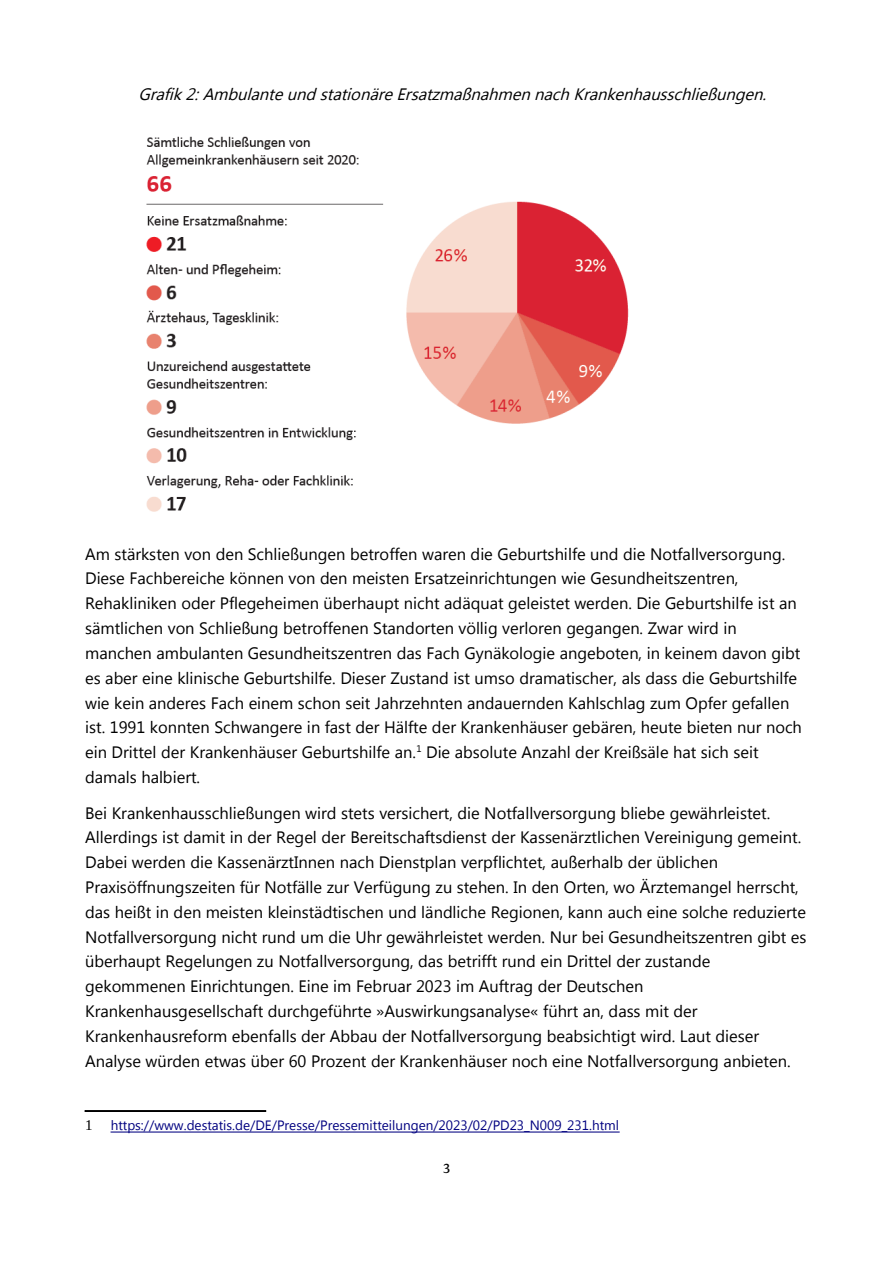
<style>
.page{position:relative;width:893px;height:1263px;background:#fff}
.page>*{position:absolute;margin:0;border:0;box-sizing:border-box;transform-origin:0 0}
.t1{font:18px "Yrsa";color:#000}
.t2{font:16.5px/24.9px "Microsoft New Tai Lue";color:#000}
.t3{font:italic 16.5px "Microsoft New Tai Lue";color:#000}
.t4{font:15px "Liberation Serif";color:#000}
.t5{font:13.5px "Microsoft New Tai Lue";color:#000080}
</style>
<div class="page">
<hr style="left:111px;top:1131px;width:509px;height:1px;background:#000080">
<div style="left:85px;top:1110px;width:181px;height:1px;background:#000;border:1px solid #000"></div>
<img style="left:146px;top:136px;width:483px;height:376px">
<p class="t3" style="left:138px;top:85px;width:632px">Grafik 2: Ambulante und stationäre Ersatzmaßnahmen nach Krankenhausschließung en.</p>
<p class="t2" style="left:85px;top:542px;width:718px">Am stärksten von den Schließungen betroffen waren die Geburtshilfe und die Notfallversorgung.<br>Diese Fachbereiche können von den meisten Ersatzeinrichtungen wie Gesundheitszentren, Rehakliniken oder Pflegeheimen überhaupt nicht adäquat geleistet werden. Die Geburtshilfe ist an sämtlichen von Schließung betroffenen Standorten völlig verloren gegangen. Zwar wird in manchen ambulanten Gesundheitszentren das Fach Gynäkologie angeboten, in keinem davon gibt es aber eine klinische Geburtshilfe. Dieser Zustand ist umso dramatischer, als dass die Geburtshilfe wie kein anderes Fach einem schon seit Jahrzehnten andauernden Kahlschlag zum Opfer gefallen ist. 1991 konnten Schwangere in fast der Hälfte der Krankenhäuser gebären, heute bieten nur noch ein Drittel der Krankenhäuser Geburtshilfe an.<sup>1</sup> Die absolute Anzahl der Kreißsäle hat sich seit damals halbiert.</p>
<p class="t2" style="left:85px;top:800px;width:723px">Bei Krankenhausschließungen wird stets versichert, die Notfallversorgung bliebe gewährleistet.<br>Allerdings ist damit in der Regel der Bereitschaftsdienst der Kassenärztlichen Vereinigung gemeint.<br>Dabei werden die KassenärztInnen nach Dienstplan verpflichtet, außerhalb der üblichen Praxisöffnungszeiten für Notfälle zur Verfügung zu stehen. In den Orten, wo Ärztemangel herrscht, das heißt in den meisten kleinstädtischen und ländliche Regionen, kann auch eine solche reduzierte Notfallversorgung nicht rund um die Uhr gewährleistet werden. Nur bei Gesundheitszentren gibt es überhaupt Regelungen zu Notfallversorgung, das betrifft rund ein Drittel der zustande gekommenen Einrichtungen. Eine im Februar 2023 im Auftrag der Deutschen Krankenhausgesellschaft durchgeführte »Auswirkungsanalyse« führt an, dass mit der Krankenhausreform ebenfalls der Abbau der Notfallversorgung beabsichtigt wird. Laut dieser Analyse würden etwas über 60 Prozent der Krankenhäuser noch eine Notfallversorgung anbieten.</p>
<p class="t4" style="left:85px;top:1115px;width:9px">1</p>
<p class="t5" style="left:111px;top:1117px;width:510px">https://www.destatis.de/DE/Presse/Pressemitteilungen/2023/02/PD23_N009_231.html</p>
<p class="t1" style="left:443px;top:1156px;width:9px">3</p>
</div>
